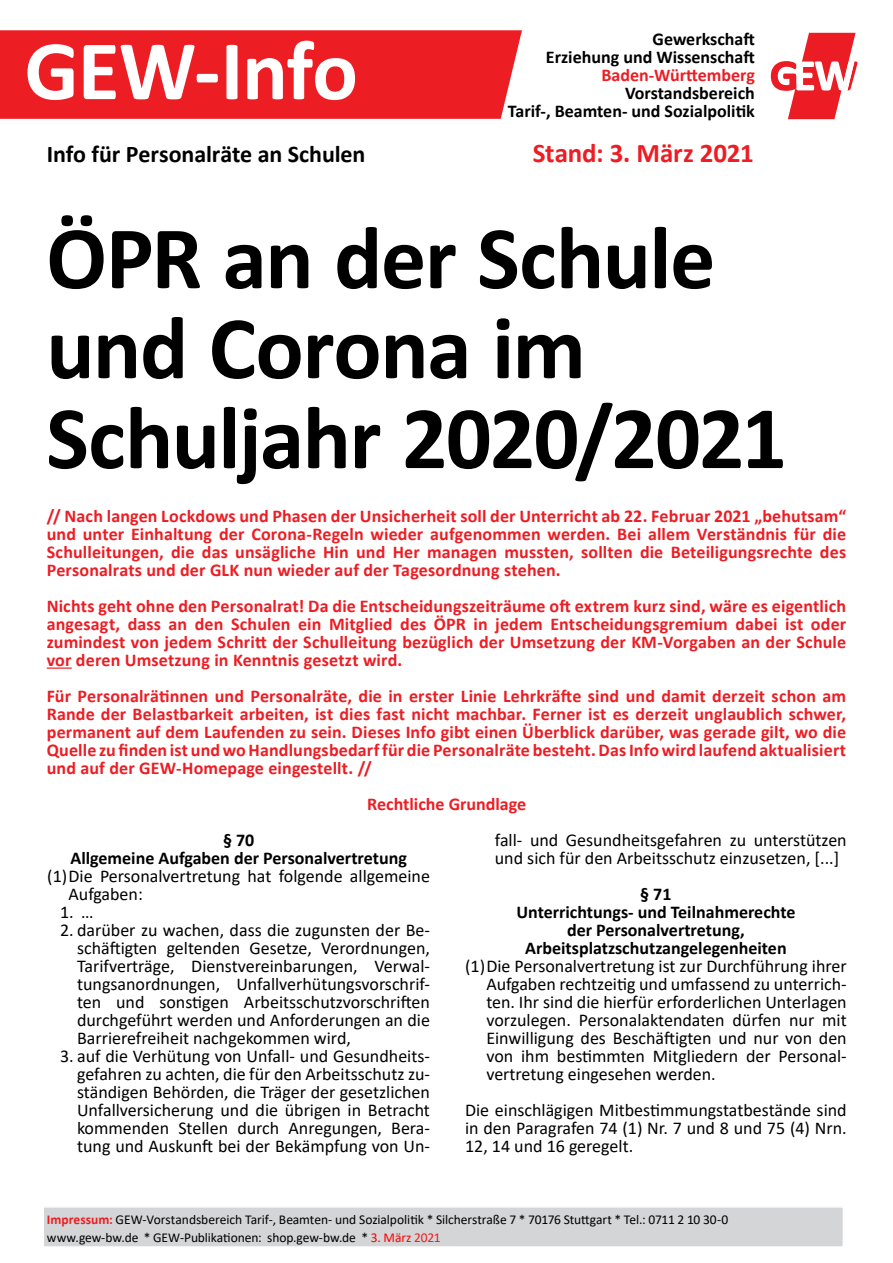
<style>
.page{position:relative;width:893px;height:1263px;background:#fff}
.page>*{position:absolute;margin:0;border:0;box-sizing:border-box;transform-origin:0 0}
.t1{font:700 90px/90px "Calibri";letter-spacing:-.015em;color:#000}
.t2{font:700 85.5px "Calibri";letter-spacing:-.015em;color:#fff}
.t3{font:700 27px "Calibri";letter-spacing:-.005em;color:#ed1d24}
.t4{font:700 24px "Calibri";letter-spacing:-.005em;color:#000}
.t5{font:18px/18px "Calibri";color:#000;text-align:justify}
.t6{font:700 18px/18px "Calibri";letter-spacing:.01em;color:#ed1d24;text-align:justify}
.t7{font:700 18px/18px "Calibri";color:#000;text-align:right}
.t8{font:13.5px/18px "Calibri";letter-spacing:-.005em;color:#000}
.s1{font-weight:700;color:#ed1d24}
.s2{color:#f00}
.s3{color:#ed1d24}
</style>
<div class="page">
<div style="left:0;top:30px;width:522px;height:89px;background:#ed1d24"></div>
<svg style="left:771px;top:33px;width:86px;height:86px"></svg>
<div style="left:43px;top:1207px;width:800px;height:40px;background:#d3d5d6"></div>
<div style="left:43px;top:1206px;width:801px;height:42px;border:2px solid #fff"></div>
<hr style="left:47px;top:667px;width:25px;height:2px;background:#ed1d24">
<h2 class="t2" style="left:24px;top:10px;width:335px">GEW-Info</h2>
<p class="t7" style="left:546px;top:29px;width:210px">Gewerkschaft<br>Erziehung und Wissenschaft</p>
<p class="t6" style="left:601px;top:65px;width:155px">Baden-Württemberg</p>
<p class="t7" style="left:508px;top:83px;width:248px">Vorstandsbereich<br>Tarif-, Beamten- und Sozialpolitik</p>
<h3 class="t4" style="left:47px;top:137px;width:320px">Info für Personalräte an Schulen</h3>
<h3 class="t3" style="left:533px;top:134px;width:222px">Stand: 3. März 2021</h3>
<h1 class="t1" style="left:46px;top:212px;width:742px">ÖPR an der Schule und Corona im<br>Schuljahr 2020/2021</h1>
<p class="t6" style="left:47px;top:507px;width:801px">// Nach langen Lockdows und Phasen der Unsicherheit soll der Unterricht ab 22. Februar 2021 „behutsam“ und unter Einhaltung der Corona-Regeln wieder aufgenommen werden. Bei allem Verständnis für die Schulleitungen, die das unsägliche Hin und Her managen mussten, sollten die Beteiligungsrechte des Personalrats und der GLK nun wieder auf der Tagesordnung stehen.</p>
<p class="t6" style="left:47px;top:597px;width:801px">Nichts geht ohne den Personalrat! Da die Entscheidungszeiträume oft extrem kurz sind, wäre es eigentlich angesagt, dass an den Schulen ein Mitglied des ÖPR in jedem Entscheidungsgremium dabei ist oder zumindest von jedem Schritt der Schulleitung bezüglich der Umsetzung der KM-Vorgaben an der Schule vor deren Umsetzung in Kenntnis gesetzt wird.</p>
<p class="t6" style="left:47px;top:687px;width:801px">Für Personalrätinnen und Personalräte, die in erster Linie Lehrkräfte sind und damit derzeit schon am Rande der Belastbarkeit arbeiten, ist dies fast nicht machbar. Ferner ist es derzeit unglaublich schwer, permanent auf dem Laufenden zu sein. Dieses Info gibt einen Überblick darüber, was gerade gilt, wo die Quelle zu finden ist und wo Handlungsbedarf für die Personalräte besteht. Das Info wird laufend aktualisiert und auf der GEW-Homepage eingestellt. //</p>
<p class="t6" style="left:367px;top:795px;width:160px">Rechtliche Grundlage</p>
<p class="t5" style="left:495px;top:831px;width:353px">fall- und Gesundheitsgefahren zu unterstützen und sich für den Arbeitsschutz einzusetzen, [...]</p>
<p class="t7" style="left:516px;top:885px;width:280px;text-align:center">§ 71<br>Unterrichtungs- und Teilnahmerechte der Personalvertretung,<br>Arbeitsplatzschutzangelegenheiten</p>
<p class="t5" style="left:486px;top:957px;width:362px;text-indent:-21px">(1)Die Personalvertretung ist zur Durchführung ihrer Aufgaben rechtzeitig und umfassend zu unterrich&shy;ten. Ihr sind die hierfür erforderlichen Unterlagen vorzulegen. Personalaktendaten dürfen nur mit Einwilligung des Beschäftigten und nur von den von ihm bestimmten Mitgliedern der Personal&shy;vertretung eingesehen werden.</p>
<p class="t5" style="left:465px;top:1101px;width:383px">Die einschlägigen Mitbestimmungstatbestände sind in den Paragrafen 74 (1) Nr. 7 und 8 und 75 (4) Nrn.<br>12, 14 und 16 geregelt.</p>
<p class="t7" style="left:70px;top:831px;width:338px;text-align:center">§ 70<br>Allgemeine Aufgaben der Personalvertretung</p>
<p class="t5" style="left:69px;top:867px;width:363px;text-indent:-21px">(1)Die Personalvertretung hat folgende allgemeine<br>Aufgaben:</p>
<p class="t5" style="left:60px;top:903px;width:35px">1. …</p>
<p class="t5" style="left:77px;top:921px;width:354px;text-indent:-17px">2. darüber zu wachen, dass die zugunsten der Be&shy;schäftigten geltenden Gesetze, Verordnungen, Tarifverträge, Dienstvereinbarungen, Verwal&shy;tungsanordnungen, Unfallverhütungsvorschrif&shy;ten und sonstigen Arbeitsschutzvorschriften durchgeführt werden und Anforderungen an die Barrierefreiheit nachgekommen wird,</p>
<p class="t5" style="left:77px;top:1047px;width:354px;text-indent:-17px">3. auf die Verhütung von Unfall- und Gesundheits&shy;gefahren zu achten, die für den Arbeitsschutz zu&shy;ständigen Behörden, die Träger der gesetzlichen Unfallversicherung und die übrigen in Betracht kommenden Stellen durch Anregungen, Bera&shy;tung und Auskunft bei der Bekämpfung von Un-</p>
<p class="t8" style="left:47px;top:1210px;width:683px"><span class="s1">Impressum:</span> GEW-Vorstandsbereich Tarif-, Beamten- und Sozialpolitik * Silcherstraße 7 * 70176 Stuttgart * Tel.: 0711 2 10 30-0 www.gew-bw.de * GEW-Publikationen: shop.gew-bw.de * <span class="s2">3. März</span> <span class="s3">2021</span></p>
</div>
